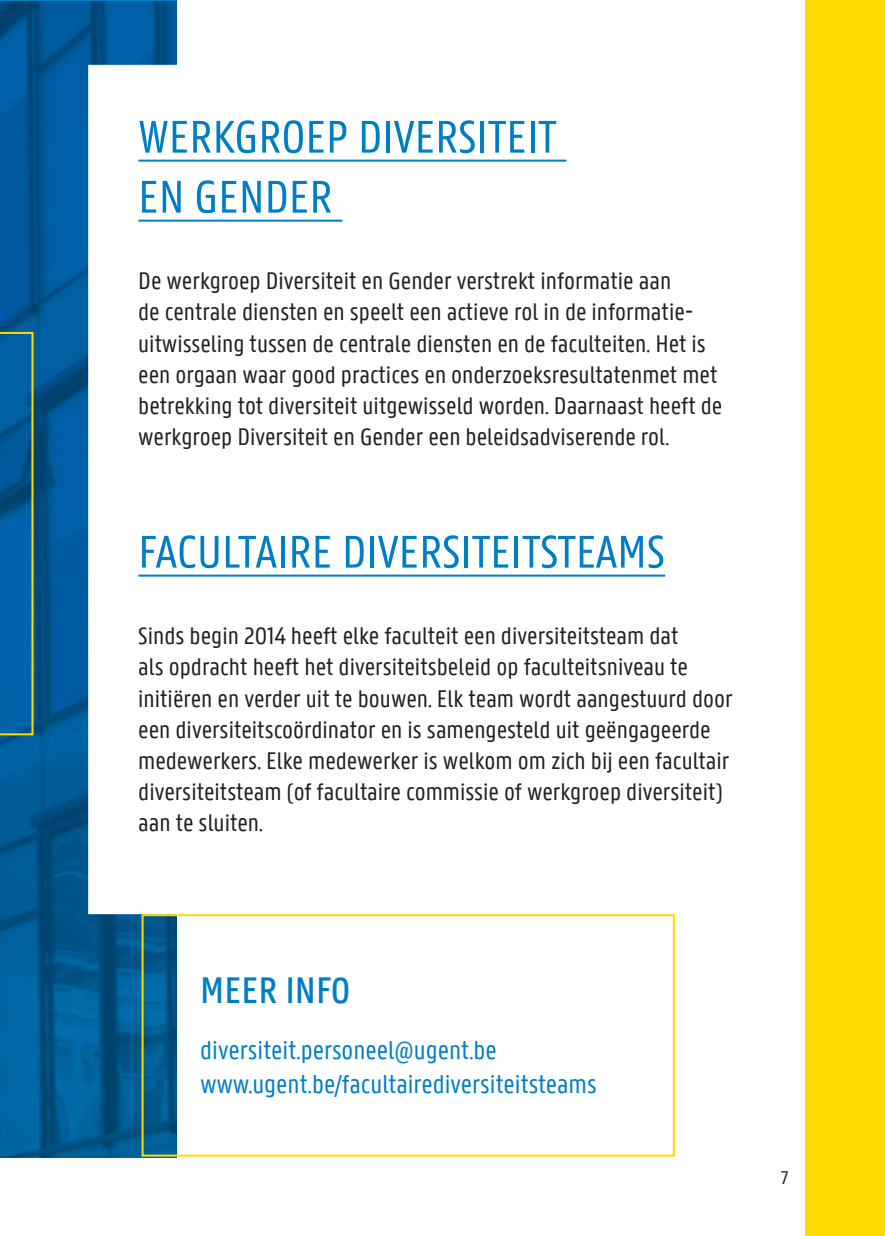
<style>
.page{position:relative;width:885px;height:1236px;background:#fff}
.page>*{position:absolute;margin:0;border:0;box-sizing:border-box;transform-origin:0 0}
.Titel_2{font:50px/60px "U Gent Panno Text";color:#007ec5}
.MEER_INFO{font:500 40px "U Gent Panno Text";color:#007ec5}
.hyperlinks{font:28px "U Gent Panno Text";color:#007ec5}
.MAIN{font:26px/31.2px "U Gent Panno Text";color:#231f20}
.t1{font:20px "U Gent Panno Text";color:#231f20}
</style>
<div class="page">
<svg style="left:0;top:0;width:176px;height:1157px"></svg>
<svg style="left:0;top:332px;width:33px;height:403px;background:#025fa0"></svg>
<div style="left:113px;top:90px;width:658px;height:799px;background:#fff"></div>
<hr style="left:138px;top:160px;width:428px;height:2px;background:#007ec5">
<hr style="left:138px;top:220px;width:204px;height:2px;background:#007ec5">
<hr style="left:138px;top:575px;width:527px;height:2px;background:#007ec5">
<div style="left:805px;top:0;width:79px;height:1236px;background:#ffdc01"></div>
<div style="left:141px;top:914px;width:533px;height:243px;border:2px solid #ffdc01"></div>
<p class="Titel_2" style="left:138px;top:106px;width:420px">WERKGROEP DIVERSITEIT<br>EN GENDER</p>
<p class="MAIN" style="left:138px;top:265px;width:585px">De werkgroep Diversiteit en Gender verstrekt informatie aan<br>de centrale diensten en speelt een actieve rol in de informatie&shy;uitwisseling tussen de centrale diensten en de faculteiten. Het is een orgaan waar good practices en onderzoeksresultatenmet met betrekking tot diversiteit uitgewisseld worden. Daarnaast heeft de werkgroep Diversiteit en Gender een beleidsadviserende rol.</p>
<p class="Titel_2" style="left:138px;top:521px;width:528px">FACULTAIRE DIVERSITEITSTEAMS</p>
<p class="MAIN" style="left:138px;top:620px;width:595px">Sinds begin 2014 heeft elke faculteit een diversiteitsteam dat<br>als opdracht heeft het diversiteitsbeleid op faculteitsniveau te initiëren en verder uit te bouwen. Elk team wordt aangestuurd door een diversiteitscoördinator en is samengesteld uit geëngageerde medewerkers. Elke medewerker is welkom om zich bij een facultair diversiteitsteam (of facultaire commissie of werkgroep diversiteit) aan te sluiten.</p>
<p class="MEER_INFO" style="left:200px;top:966px;width:152px">MEER INFO</p>
<p class="hyperlinks" style="left:200px;top:1034px;width:298px">diversiteit.personeel@ugent.be</p>
<p class="hyperlinks" style="left:200px;top:1067px;width:398px">www.ugent.be/facultairediversiteitsteams</p>
<p class="t1" style="left:780px;top:1166px;width:9px">7</p>
</div>
